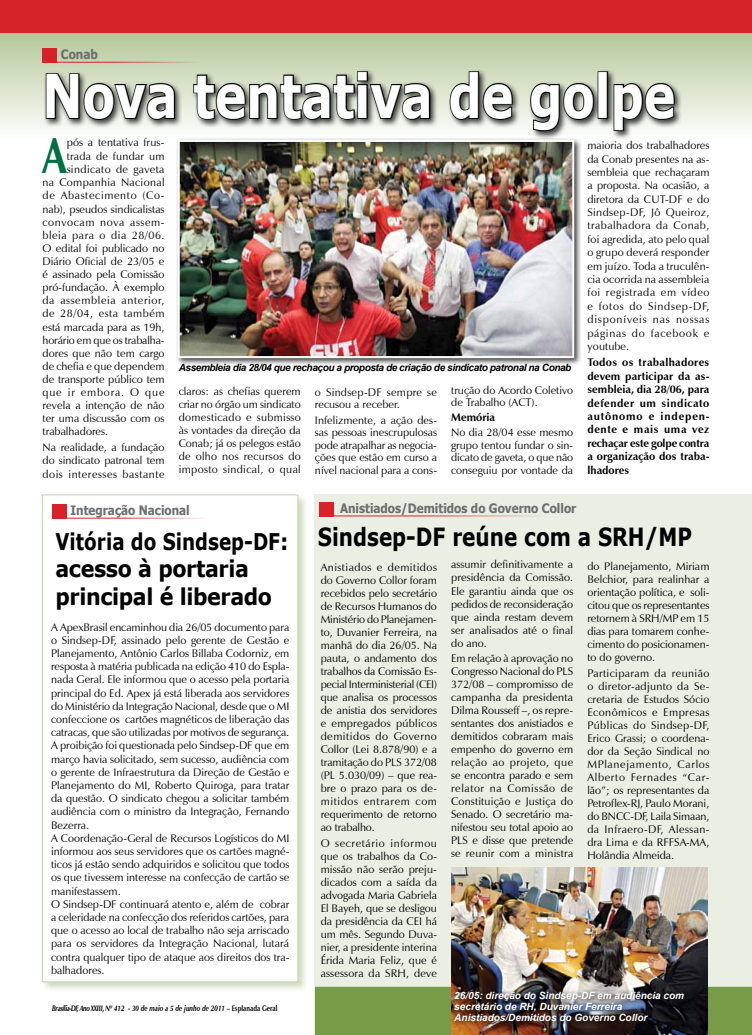
<style>
.page{position:relative;width:752px;height:1035px;background:#fff}
.page>*{position:absolute;margin:0;border:0;box-sizing:border-box;transform-origin:0 0}
.t1{font:700 60px "Verdana";letter-spacing:-.01em;color:#fff;scale:.8 1}
.t2{font:700 49.6px "Zapf Humanist 601 BT";color:#006f42;scale:.8 1}
.t3{font:700 25px "Verdana";color:#000;scale:.8 1}
.t4{font:700 23px/27.6px "Verdana";letter-spacing:-.02em;color:#000;scale:.8 1}
.t5{font:700 13px "Tahoma";color:#6d6e71;scale:.9 1}
.t6{font:11px/13px "Zapf Humanist 601 BT";color:#000;text-align:justify}
.t7{font:700 11px/13.4px "Zapf Humanist 601 BT";color:#000;text-align:justify}
.t8{font:11px "Zapf Humanist 601 BT";letter-spacing:.055em;color:#000}
.t9{font:11px "Zapf Humanist 601 BT";letter-spacing:.045em;color:#000}
.t10{font:11px/12.5px "Zapf Humanist 601 BT";letter-spacing:.025em;color:#000}
.t11{font:11px "Zapf Humanist 601 BT";letter-spacing:.03em;color:#000}
.t12{font:11px "Zapf Humanist 601 BT";letter-spacing:.035em;color:#000}
.t13{font:11px "Zapf Humanist 601 BT";letter-spacing:.07em;color:#000}
.t14{font:11px "Zapf Humanist 601 BT";letter-spacing:.02em;color:#000}
.t15{font:italic 700 10px/11px "Arial";color:#fff}
.t16{font:italic 700 10px "Arial";letter-spacing:-.04em;color:#000}
.t17{font:italic 700 8px "Zapf Humanist 601 BT";color:#000;scale:.8 1}
.s1{font-style:normal}
</style>
<div class="page">
<div style="left:0;top:29px;width:751px;height:120px;background:linear-gradient(to bottom,#b2c595,#fff)"></div>
<div style="left:41px;top:494px;width:267px;height:498px;background:#789b47;opacity:.75"></div>
<div style="left:42px;top:494px;width:256px;height:488px;background:#fff"></div>
<div style="left:315px;top:494px;width:436px;height:541px;background:#ebeee3"></div>
<hr style="left:43px;top:62px;width:166px;height:1px;background:#d72229">
<div style="left:43px;top:48px;width:14px;height:15px;background:#d72229"></div>
<div style="left:0;top:0;width:751px;height:32px;background:#d72229"></div>
<div style="left:43px;top:69px;width:639px;height:71px;background:#000;opacity:.75"></div>
<svg style="left:45px;top:72px;width:131px;height:49px;background:#6c7066"></svg>
<svg style="left:192px;top:70px;width:239px;height:51px;background:#70756a"></svg>
<svg style="left:448px;top:70px;width:65px;height:51px;background:#6f7368"></svg>
<svg style="left:528px;top:82px;width:66px;height:50px;background:#6e716a"></svg>
<div style="left:597px;top:71px;width:11px;height:48px;border:2px solid #000"></div>
<svg style="left:612px;top:82px;width:63px;height:50px;background:#6c6f69"></svg>
<div style="left:175px;top:137px;width:407px;height:229px;background:#000;opacity:.75"></div>
<img style="left:181px;top:143px;width:390px;height:212px">
<div style="left:178px;top:140px;width:396px;height:218px;border:2px solid #fff"></div>
<hr style="left:53px;top:518px;width:166px;height:1px;background:#d72229">
<div style="left:52px;top:504px;width:15px;height:15px;background:#d72229"></div>
<hr style="left:320px;top:515px;width:243px;height:1px;background:#d72229">
<div style="left:319px;top:502px;width:15px;height:14px;background:#d72229"></div>
<div style="left:315px;top:986px;width:436px;height:49px;background:#789b47"></div>
<img style="left:451px;top:867px;width:256px;height:168px">
<div style="left:450px;top:987px;width:239px;height:40px;background:#000;opacity:.75"></div>
<p class="t5" style="left:61px;top:45px;width:43px">Conab</p>
<h1 class="t1" style="left:42px;top:58px;width:792px">Nova tentativa de golpe</h1>
<h2 class="t2" style="left:42px;top:125px;width:32px">A</h2>
<p class="t6" style="left:67px;top:136px;width:99px">pós a tentativa frus-</p>
<p class="t14" style="left:67px;top:149px;width:99px">trada de fundar um</p>
<p class="t12" style="left:67px;top:162px;width:99px">sindicato de gaveta</p>
<p class="t11" style="left:42px;top:175px;width:123px">na Companhia Nacional</p>
<p class="t8" style="left:42px;top:189px;width:123px">de Abastecimento (Co-</p>
<p class="t6" style="left:42px;top:202px;width:123px">nab), pseudos sindicalistas</p>
<p class="t8" style="left:42px;top:215px;width:123px">convocam nova assem-</p>
<p class="t9" style="left:42px;top:228px;width:123px">bleia para o dia 28/06.</p>
<p class="t6" style="left:42px;top:242px;width:123px">O edital foi publicado no</p>
<p class="t6" style="left:42px;top:255px;width:123px">Diário Oficial de 23/05 e</p>
<p class="t6" style="left:42px;top:268px;width:123px">é assinado pela Comissão</p>
<p class="t6" style="left:42px;top:281px;width:123px">pró-fundação. À exemplo</p>
<p class="t8" style="left:42px;top:294px;width:123px">da assembleia anterior,</p>
<p class="t9" style="left:42px;top:307px;width:123px">de 28/04, esta também</p>
<p class="t6" style="left:42px;top:320px;width:123px">está marcada para as 19h,</p>
<p class="t6" style="left:42px;top:333px;width:123px">horário em que os trabalha-</p>
<p class="t6" style="left:42px;top:346px;width:123px">dores que não tem cargo</p>
<p class="t6" style="left:42px;top:359px;width:123px">de chefia e que dependem</p>
<p class="t6" style="left:42px;top:373px;width:123px">de transporte público tem</p>
<p class="t13" style="left:42px;top:385px;width:123px">que ir embora. O que</p>
<p class="t6" style="left:42px;top:399px;width:123px">revela a intenção de não</p>
<p class="t6" style="left:42px;top:412px;width:123px">ter uma discussão com os</p>
<p class="t6" style="left:42px;top:425px;width:67px">trabalhadores.</p>
<p class="t6" style="left:42px;top:441px;width:123px">Na realidade, a fundação do sindicato patronal tem dois interesses bastante</p>
<p class="t16" style="left:179px;top:361px;width:394px">Assembleia dia 28/04 que rechaçou a proposta de criação de sindicato patronal na Conab</p>
<p class="t6" style="left:179px;top:384px;width:124px">claros: as chefias querem criar no órgão um sindicato domesticado e submisso às vontades da direção da Conab; já os pelegos estão de olho nos recursos do imposto sindical, o qual</p>
<p class="t10" style="left:315px;top:386px;width:123px">o Sindsep-DF sempre se recusou a receber.</p>
<p class="t6" style="left:315px;top:413px;width:123px;line-height:12.5px">Infelizmente, a ação des&shy;sas pessoas inescrupulosas pode atrapalhar as negocia&shy;ções que estão em curso a nível nacional para a cons-</p>
<p class="t6" style="left:451px;top:384px;width:123px;line-height:12.2px">trução do Acordo Coletivo de Trabalho (ACT).</p>
<p class="t7" style="left:451px;top:411px;width:45px">Memória</p>
<p class="t6" style="left:451px;top:426px;width:123px;line-height:12.2px">No dia 28/04 esse mesmo grupo tentou fundar o sin&shy;dicato de gaveta, o que não</p>
<p class="t6" style="left:451px;top:464px;width:123px">conseguiu por vontade da</p>
<p class="t6" style="left:587px;top:139px;width:123px;line-height:13.4px">maioria dos trabalhadores da Conab presentes na as&shy;sembleia que rechaçaram a proposta. Na ocasião, a diretora da CUT-DF e do Sindsep-DF, Jô Queiroz, trabalhadora da Conab, foi agredida, ato pelo qual o grupo deverá responder em juízo. Toda a truculên&shy;cia ocorrida na assembleia foi registrada em vídeo e fotos do Sindsep-DF, disponíveis nas nossas páginas do facebook e youtube.</p>
<p class="t7" style="left:587px;top:356px;width:123px">Todos os trabalhadores devem participar da as&shy;sembleia, dia 28/06, para defender um sindicato autônomo e indepen&shy;dente e mais uma vez rechaçar este golpe contra a organização dos traba&shy;lhadores</p>
<p class="t5" style="left:70px;top:501px;width:134px">Integração Nacional</p>
<h3 class="t4" style="left:55px;top:527px;width:293px">Vitória do Sindsep-DF: acesso à portaria principal é liberado</h3>
<p class="t6" style="left:51px;top:620px;width:240px;text-align:left">A ApexBrasil encaminhou dia 26/05 documento para o Sindsep-DF, assinado pelo gerente de Gestão e Planejamento, Antônio Carlos Billaba Codorniz, em resposta à matéria publicada na edição 410 do Espla&shy;nada Geral. Ele informou que o acesso pela portaria principal do Ed. Apex já está liberada aos servidores do Ministério da Integração Nacional, desde que o MI confeccione os cartões magnéticos de liberação das catracas, que são utilizadas por motivos de segurança.<br>A proibição foi questionada pelo Sindsep-DF que em março havia solicitado, sem sucesso, audiência com o gerente de Infraestrutura da Direção de Gestão e Planejamento do MI, Roberto Quiroga, para tratar da questão. O sindicato chegou a solicitar também audiência com o ministro da Integração, Fernando Bezerra.<br>A Coordenação-Geral de Recursos Logísticos do MI informou aos seus servidores que os cartões magné&shy;ticos já estão sendo adquiridos e solicitou que todos os que tivessem interesse na confecção de cartão se manifestassem.<br>O Sindsep-DF continuará atento e, além de cobrar a celeridade na confecção dos referidos cartões, para que o acesso ao local de trabalho não seja arriscado para os servidores da Integração Nacional, lutará contra qualquer tipo de ataque aos direitos dos tra&shy;balhadores.</p>
<p class="t17" style="left:52px;top:1003px;width:283px">Brasília-DF, Ano XXIII, Nº 412 - 30 de maio a 5 de junho de 2011 <span class="s1">– Esplanada Geral</span></p>
<p class="t5" style="left:340px;top:499px;width:264px">Anistiados/Demitidos do Governo Collor</p>
<h3 class="t3" style="left:317px;top:521px;width:469px">Sindsep-DF reúne com a SRH/MP</h3>
<p class="t6" style="left:451px;top:558px;width:124px">assumir definitivamente a presidência da Comissão.<br>Ele garantiu ainda que os pedidos de reconsideração que ainda restam devem ser analisados até o final do ano.</p>
<p class="t6" style="left:451px;top:652px;width:123px">Em relação à aprovação no Congresso Nacional do PLS 372/08 – compromisso de campanha da presidenta Dilma Rousseff –, os repre&shy;sentantes dos anistiados e demitidos cobraram mais empenho do governo em relação ao projeto, que se encontra parado e sem relator na Comissão de Constituição e Justiça do Senado. O secretário ma&shy;nifestou seu total apoio ao PLS e disse que pretende se reunir com a ministra</p>
<p class="t6" style="left:587px;top:559px;width:123px">do Planejamento, Miriam Belchior, para realinhar a orientação política, e soli&shy;citou que os representantes retornem à SRH/MP em 15 dias para tomarem conhe&shy;cimento do posicionamen&shy;to do governo.</p>
<p class="t6" style="left:587px;top:666px;width:123px">Participaram da reunião o diretor-adjunto da Se&shy;cretaria de Estudos Sócio Econômicos e Empresas Públicas do Sindsep-DF, Erico Grassi; o coordena&shy;dor da Seção Sindical no MPlanejamento, Carlos Alberto Fernades “Car&shy;lão”; os representantes da Petroflex-RJ, Paulo Morani, do BNCC-DF, Laila Simaan, da Infraero-DF, Alessan&shy;dra Lima e da RFFSA-MA, Holândia Almeida.</p>
<p class="t6" style="left:320px;top:560px;width:118px">Anistiados e demitidos do Governo Collor foram recebidos pelo secretário de Recursos Humanos do Ministério do Planejamen&shy;to, Duvanier Ferreira, na manhã do dia 26/05. Na pauta, o andamento dos trabalhos da Comissão Es&shy;pecial Interministerial (CEI) que analisa os processos de anistia dos servidores e empregados públicos demitidos do Governo Collor (Lei 8.878/90) e a tramitação do PLS 372/08 (PL 5.030/09) – que rea&shy;bre o prazo para os de&shy;mitidos entrarem com requerimento de retorno ao trabalho.</p>
<p class="t6" style="left:320px;top:836px;width:118px">O secretário informou que os trabalhos da Co&shy;missão não serão preju&shy;dicados com a saída da advogada Maria Gabriela El Bayeh, que se desligou da presidência da CEI há um mês. Segundo Duva&shy;nier, a presidente interina Érida Maria Feliz, que é assessora da SRH, deve</p>
<p class="t15" style="left:454px;top:990px;width:231px">26/05: direção do Sindsep-DF em audiência com secretário de RH, Duvanier Ferreira<br>Anistiados/Demitidos do Governo Collor</p>
</div>
